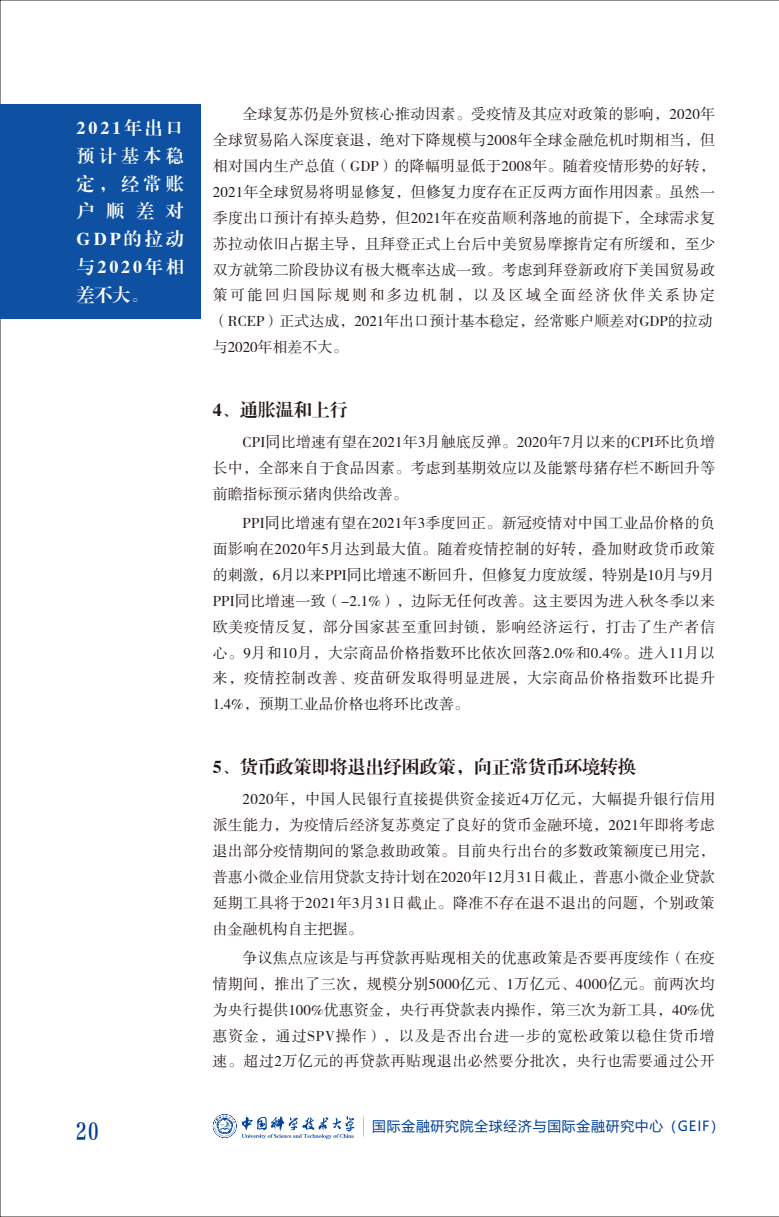
<style>
.page{position:relative;width:779px;height:1217px;background:#fff}
.page>*{position:absolute;margin:0;border:0;box-sizing:border-box;transform-origin:0 0}
.t1{font:25.2px "FZQKBYSJW GB1 0";color:#004098}
.t2{font:18px/27.9px "FZXBSJW GB1 0";letter-spacing:.165em;color:#fff;text-align:justify}
.t3{font:18px "FZXBSJW GB1 0";color:#231916}
.t4{font:15px/25.8px "FZSSJW GB1 0";letter-spacing:.015em;color:#231916;text-align:justify}
.t5{font:13.8px "Microsoft Ya Hei";letter-spacing:.06em;color:#004098}
.s1{font-family:"FZS3 JW GB1 0"}
</style>
<div class="page">
<div style="left:0;top:104px;width:200px;height:215px;background:#0e50a1"></div>
<p class="t2" style="left:77px;top:114px;width:109px">2021年出口预计基本稳定，经常账户顺差对GDP的拉动与2020年相差不大。</p>
<p class="t4" style="left:213px;top:102px;width:503px;text-align:left;text-indent:30px">全球复苏仍是外贸核心推动因素。受疫情及其应对政策的影响，2020年全球贸易陷入深度衰退，绝对下降规模与2008年全球金融危机时期相当，但相对国内生产总值（GDP）的降幅明显低于2008年。随着疫情形势的好转，2021年全球贸易将明显修复，但修复力度存在正反两方面作用因素。虽然一季度出口预计有掉头趋势，但2021年在疫苗顺利落地的前提下，全球需求复苏拉动依旧占据主导，且拜登正式上台后中美贸易摩擦肯定有所缓和，至少双方就第二阶段协议有极大概率达成一致。考虑到拜登新政府下美国贸易政策可能回归国际规则和多边机制，以及区域全面经济伙伴关系协定（RCEP）正式达成，2021年出口预计基本稳定，经常账户顺差对GDP的拉动与2020年相差不大。</p>
<p class="t3" style="left:213px;top:400px;width:136px">4、通胀温和上行</p>
<p class="t4" style="left:213px;top:430px;width:503px;text-indent:30px">CPI同比增速有望在2021年3月触底反弹。2020年7月以来的CPI环比负增长中，全部来自于食品因素。考虑到基期效应以及能繁母猪存栏不断回升等前瞻指标预示猪肉供给改善。</p>
<p class="t4" style="left:212px;top:511px;width:503px;text-indent:30px">PPI同比增速有望在2021年3季度回正。新冠疫情对中国工业品价格的负面影响在2020年5月达到最大值。随着疫情控制的好转，叠加财政货币政策的刺激，6月以来PPI同比增速不断回升，但修复力度放缓，特别<span class="s1">是</span>10月与9月PPI同比增速一致（-2.1%），边际无任何改善。这主要因为进入秋冬季以来欧美疫情反复，部分国家甚至重回封锁，影响经济运行，打击了生产者信心。9月和10月，大宗商品价格指数环比依次回落2.0%和0.4%。进入11月以来，疫情控制改善、疫苗研发取得明显进展，大宗商品价格指数环比提升1.4%，预期工业品价格也将环比改善。</p>
<p class="t3" style="left:212px;top:757px;width:424px">5、货币政策即将退出纾困政策，向正常货币环境转换</p>
<p class="t4" style="left:212px;top:787px;width:503px;text-indent:30px">2020年，中国人民银行直接提供资金接近4万亿元，大幅提升银行信用派生能力，为疫情后经济复苏奠定了良好的货币金融环境，2021年即将考虑退出部分疫情期间的紧急救助政策。目前央行出台的多数政策额度已用完，普惠小微企业信用贷款支持计划在2020年12月31日截止，普惠小微企业贷款延期工具将于2021年3月31日截止。降准不存在退不退出的问题，个别政策由金融机构自主把握。</p>
<p class="t4" style="left:212px;top:945px;width:503px;text-indent:30px">争议焦点应该是与再贷款再贴现相关的优惠政策是否要再度续作（在疫情期间，推出了三次，规模分别5000亿元、1万亿元、4000亿元。前两次均为央行提供100%优惠资金，央行再贷款表内操作，第三次为新工具，40%优惠资金，通过SPV操作），以及是否出台进一步的宽松政策以稳住货币增速。超过2万亿元的再贷款再贴现退出必然要分批次，央行也需要通过公开</p>
<h1 class="t1" style="left:75px;top:1118px;width:25px">20</h1>
<p class="t5" style="left:372px;top:1119px;width:353px">国际金融研究院全球经济与国际金融研究中心（GEIF）</p>
</div>
